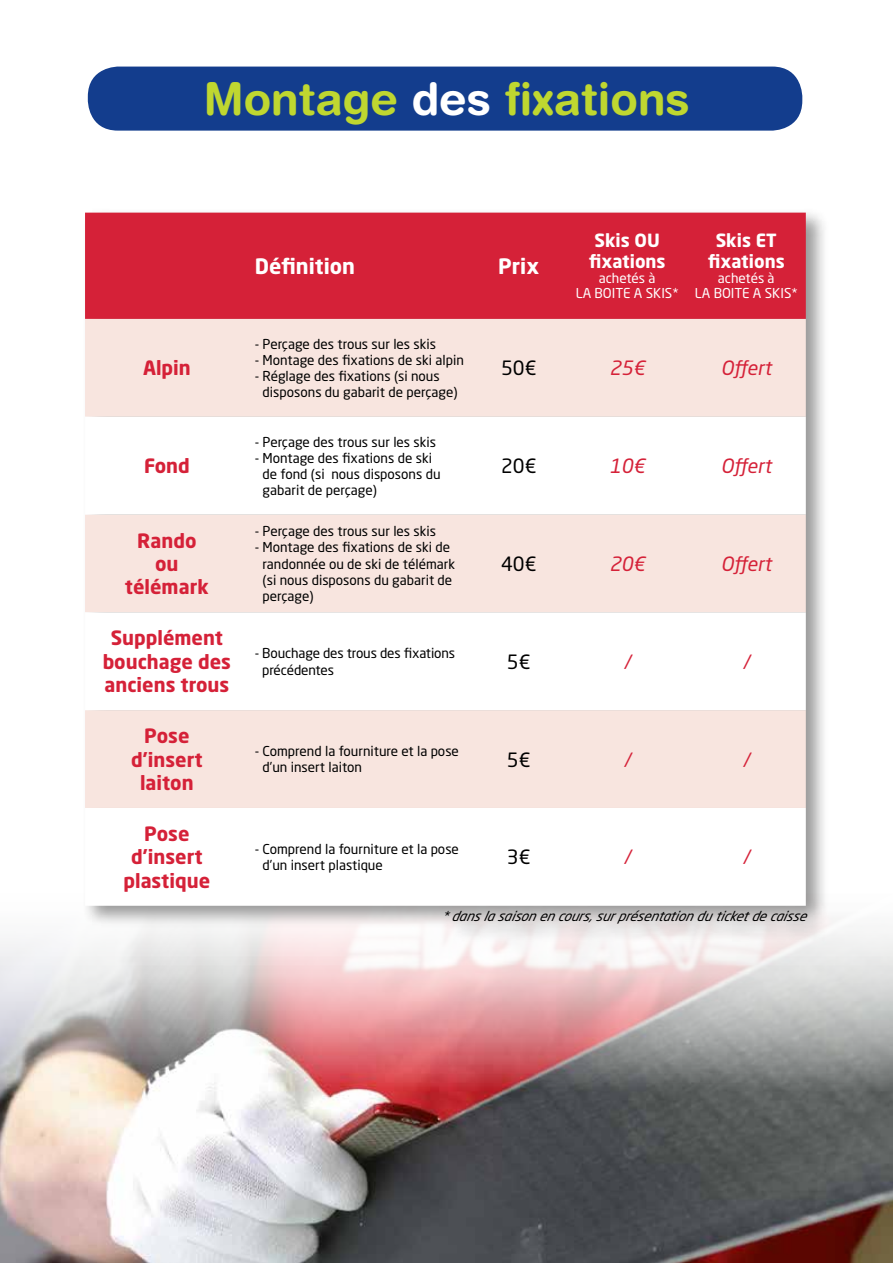
<style>
.page{position:relative;width:893px;height:1263px;background:#fff}
.page>*{position:absolute;margin:0;border:0;box-sizing:border-box;transform-origin:0 0}
.t1{font:700 45px "Helvetica Rounded LT Std";color:#bfd730}
.t2{font:700 21px "Neo Sans Std";color:#fff}
.t3{font:700 19.5px/23.4px "Neo Sans Std";color:#d52138;text-align:center}
.t4{font:italic 19.5px "Neo Sans Std";color:#d52138}
.t5{font:19.5px "Neo Sans Std";color:#000}
.t6{font:700 18px/21.6px "Neo Sans Std";color:#fff;text-align:center}
.t7{font:13.5px/16.2px "Neo Sans Std";color:#000}
.t8{font:italic 13.5px "Neo Sans Std";color:#000}
.t9{font:13.5px/15px "Neo Sans Std";color:#fff;text-align:center}
.s1{color:#fff}
</style>
<div class="page">
<img style="left:0;top:918px;width:893px;height:345px">
<div style="left:86px;top:65px;width:718px;height:67px;background:#133d8d;border-radius:32px"></div>
<div style="left:85px;top:64px;width:720px;height:69px;border:3px solid #fff;border-radius:32px"></div>
<div style="left:81px;top:207px;width:748px;height:737px;background:#000;opacity:.4"></div>
<div style="left:85px;top:213px;width:721px;height:106px;background:#d52138"></div>
<div style="left:85px;top:319px;width:721px;height:98px;background:#f8e5df"></div>
<svg style="left:85px;top:417px;width:721px;height:489px"></svg>
<h1 class="t1" style="left:204px;top:72px;width:487px">Montage <span class="s1">des</span> fixations</h1>
<h3 class="t3" style="left:143px;top:356px;width:49px">Alpin</h3>
<h3 class="t3" style="left:144px;top:454px;width:47px">Fond</h3>
<h3 class="t3" style="left:125px;top:528px;width:85px">Rando ou télémark</h3>
<h3 class="t3" style="left:103px;top:626px;width:130px">Supplément bouchage des anciens trous</h3>
<h3 class="t3" style="left:131px;top:724px;width:73px">Pose d’insert laiton</h3>
<h3 class="t3" style="left:124px;top:821px;width:88px">Pose d’insert plastique</h3>
<h2 class="t2" style="left:255px;top:253px;width:102px">Définition</h2>
<h2 class="t2" style="left:498px;top:253px;width:43px">Prix</h2>
<h3 class="t6" style="left:589px;top:229px;width:78px">Skis OU fixations</h3>
<p class="t9" style="left:576px;top:271px;width:104px">achetés à<br>LA BOITE A SKIS*</p>
<h3 class="t6" style="left:708px;top:229px;width:78px">Skis ET fixations</h3>
<p class="t9" style="left:695px;top:271px;width:104px">achetés à<br>LA BOITE A SKIS*</p>
<p class="t7" style="left:255px;top:335px;width:183px">- Perçage des trous sur les skis</p>
<p class="t7" style="left:255px;top:352px;width:211px">- Montage des fixations de ski alpin</p>
<p class="t7" style="left:263px;top:368px;width:196px;text-indent:-8px">- Réglage des fixations (si nous disposons du gabarit de perçage)</p>
<h3 class="t5" style="left:501px;top:356px;width:37px">50€</h3>
<h3 class="t4" style="left:609px;top:356px;width:37px">25€</h3>
<h3 class="t4" style="left:721px;top:356px;width:52px">Offert</h3>
<p class="t7" style="left:255px;top:433px;width:183px">- Perçage des trous sur les skis</p>
<p class="t7" style="left:263px;top:449px;width:179px;text-indent:-8px">- Montage des fixations de ski de fond (si nous disposons du gabarit de perçage)</p>
<h3 class="t5" style="left:501px;top:454px;width:37px">20€</h3>
<h3 class="t4" style="left:609px;top:454px;width:37px">10€</h3>
<h3 class="t4" style="left:721px;top:454px;width:52px">Offert</h3>
<p class="t7" style="left:255px;top:523px;width:183px">- Perçage des trous sur les skis</p>
<p class="t7" style="left:263px;top:539px;width:194px;text-indent:-8px">- Montage des fixations de ski de randonnée ou de ski de télémark (si nous disposons du gabarit de perçage)</p>
<h3 class="t5" style="left:501px;top:552px;width:37px">40€</h3>
<h3 class="t4" style="left:609px;top:552px;width:37px">20€</h3>
<h3 class="t4" style="left:721px;top:552px;width:52px">Offert</h3>
<p class="t7" style="left:262px;top:645px;width:194px;text-indent:-8px">- Bouchage des trous des fixations précédentes</p>
<h3 class="t5" style="left:507px;top:650px;width:25px">5€</h3>
<h3 class="t4" style="left:624px;top:650px;width:8px">/</h3>
<h3 class="t4" style="left:743px;top:650px;width:8px">/</h3>
<p class="t7" style="left:263px;top:743px;width:198px;text-indent:-8px">- Comprend la fourniture et la pose d’un insert laiton</p>
<h3 class="t5" style="left:507px;top:747px;width:25px">5€</h3>
<h3 class="t4" style="left:624px;top:747px;width:8px">/</h3>
<h3 class="t4" style="left:743px;top:747px;width:8px">/</h3>
<p class="t7" style="left:263px;top:841px;width:198px;text-indent:-8px">- Comprend la fourniture et la pose d’un insert plastique</p>
<h3 class="t5" style="left:507px;top:845px;width:25px">3€</h3>
<h3 class="t4" style="left:624px;top:845px;width:8px">/</h3>
<h3 class="t4" style="left:743px;top:845px;width:8px">/</h3>
<p class="t8" style="left:441px;top:908px;width:370px">* danslasaisonencours,surprésentationduticketdecaisse</p>
</div>
